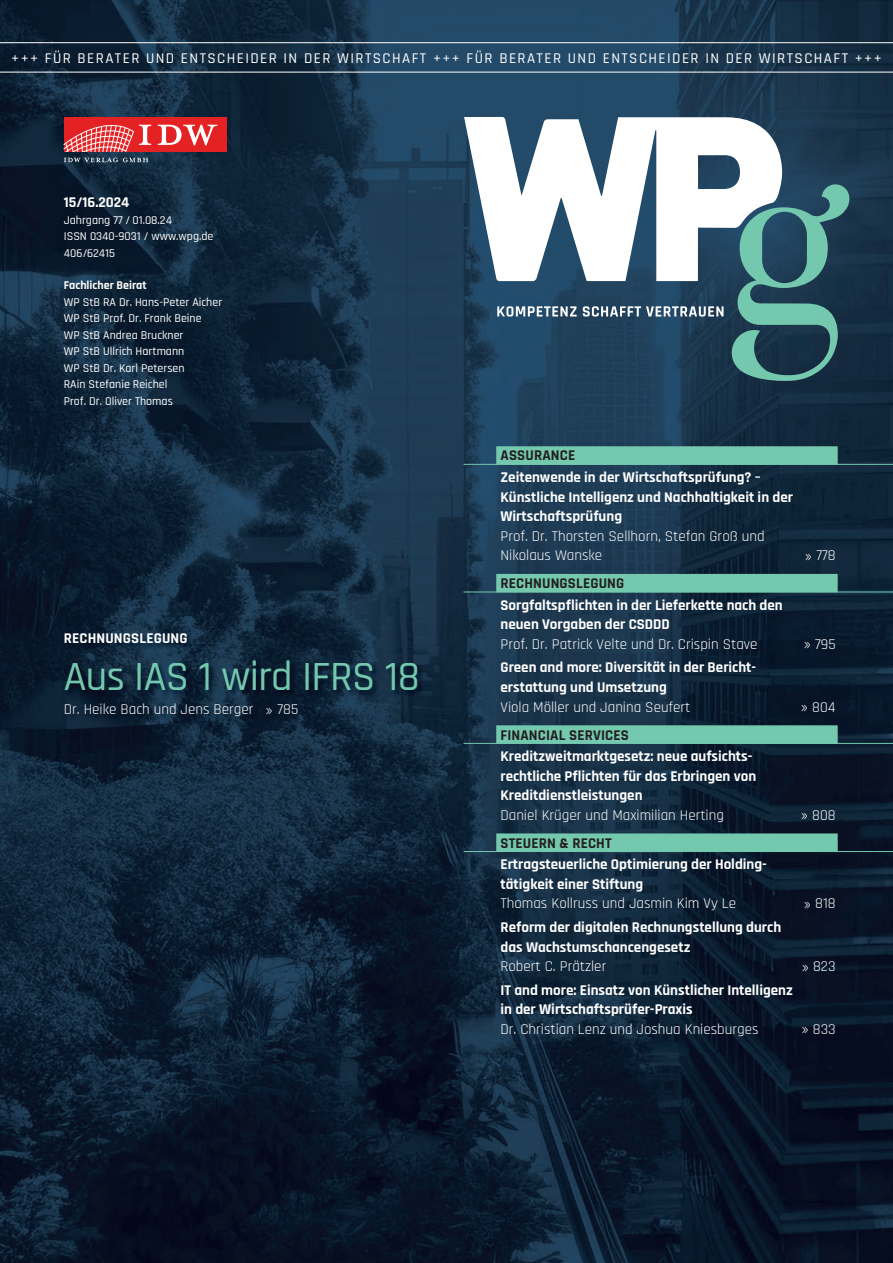
<style>
.page{position:relative;width:893px;height:1263px;background:#fff}
.page>*{position:absolute;margin:0;border:0;box-sizing:border-box;transform-origin:0 0}
.t1{font:500 42px "Rajdhani";letter-spacing:-.015em;color:#74c8ae}
.t2{font:700 15px/19.5px "Rajdhani";color:#fff}
.t3{font:15px/19.5px "Rajdhani";color:#fff}
.t4{font:500 15px "Rajdhani";letter-spacing:.095em;color:#fff}
.t5{font:700 15px "Rajdhani";letter-spacing:.01em;color:#231f20}
.t6{font:500 12px/16.5px "Rajdhani";color:#fff}
.t7{font:700 12px "Rajdhani";color:#fff}
.s1{font-size:19.35px}
</style>
<div class="page">
<img style="left:0;top:0;width:893px;height:1263px">
<svg style="left:0;top:43px;width:893px;height:29px;background:#1d3951"></svg>
<svg style="left:497px;top:306px;width:226px;height:10px"></svg>
<svg style="left:464px;top:117px;width:318px;height:164px"></svg>
<svg style="left:732px;top:184px;width:118px;height:198px;background:#447177"></svg>
<img style="left:63px;top:632px;width:362px;height:92px">
<div style="left:496px;top:446px;width:342px;height:19px;background:#74c8ae"></div>
<hr style="left:463px;top:464px;width:430px;height:1px;background:#74c8ae">
<div style="left:496px;top:574px;width:342px;height:18px;background:#74c8ae"></div>
<hr style="left:463px;top:592px;width:430px;height:1px;background:#74c8ae">
<div style="left:496px;top:725px;width:342px;height:19px;background:#74c8ae"></div>
<hr style="left:463px;top:743px;width:430px;height:1px;background:#74c8ae">
<div style="left:496px;top:833px;width:342px;height:19px;background:#74c8ae"></div>
<hr style="left:463px;top:851px;width:430px;height:1px;background:#74c8ae">
<div style="left:64px;top:117px;width:163px;height:35px;background:#e42224"></div>
<svg style="left:158px;top:125px;width:59px;height:20px"></svg>
<svg style="left:64px;top:124px;width:87px;height:28px"></svg>
<svg style="left:64px;top:158px;width:84px;height:4px"></svg>
<p class="t4" style="left:11px;top:49px;width:872px">+++ FÜR BERATER UND ENTSCHEIDER IN DER WIRTSCHAFT +++ FÜR BERATER UND ENTSCHEIDER IN DER WIRTSCHAFT +++</p>
<p class="t2" style="left:64px;top:193px;width:67px">15/16.2024</p>
<p class="t6" style="left:64px;top:212px;width:151px">Jahrgang 77 / 01.08.24<br>ISSN 0340-9031 / www.wpg.de<br>406/62415</p>
<p class="t7" style="left:64px;top:278px;width:84px">Fachlicher Beirat</p>
<p class="t6" style="left:64px;top:294px;width:160px">WP StB RA Dr. Hans-Peter Aicher<br>WP StB Prof. Dr. Frank Beine<br>WP StB Andrea Bruckner<br>WP StB Ullrich Hartmann<br>WP StB Dr. Karl Petersen<br>RAin Stefanie Reichel<br>Prof. Dr. Oliver Thomas</p>
<p class="t2" style="left:64px;top:629px;width:125px">RECHNUNGSLEGUNG</p>
<h1 class="t1" style="left:64px;top:651px;width:357px">Aus IAS 1 wird IFRS 18</h1>
<p class="t3" style="left:64px;top:700px;width:236px">Dr. Heike Bach und Jens Berger <span class="s1">»</span> 785</p>
<p class="t5" style="left:500px;top:446px;width:76px">ASSURANCE</p>
<p class="t2" style="left:500px;top:468px;width:294px">Zeitenwende in der Wirtschaftsprüfung? –<br>Künstliche Intelligenz und Nachhaltigkeit in der<br>Wirtschaftsprüfung</p>
<p class="t3" style="left:500px;top:526px;width:266px">Prof. Dr. Thorsten Sellhorn, Stefan Groß und<br>Nikolaus Wanske</p>
<p class="t3" style="left:805px;top:546px;width:32px"><span class="s1">»</span> 778</p>
<p class="t5" style="left:500px;top:574px;width:125px">RECHNUNGSLEGUNG</p>
<p class="t2" style="left:500px;top:596px;width:284px">Sorgfaltspflichten in der Lieferkette nach den neuen Vorgaben der CSDDD</p>
<p class="t3" style="left:500px;top:635px;width:259px">Prof. Dr. Patrick Velte und Dr. Crispin Stave</p>
<p class="t3" style="left:804px;top:635px;width:33px"><span class="s1">»</span> 795</p>
<p class="t2" style="left:500px;top:658px;width:257px">Green and more: Diversität in der Bericht&shy;erstattung und Umsetzung</p>
<p class="t3" style="left:500px;top:697px;width:191px">Viola Möller und Janina Seufert</p>
<p class="t3" style="left:801px;top:697px;width:36px"><span class="s1">»</span> 804</p>
<p class="t5" style="left:500px;top:725px;width:130px">FINANCIAL SERVICES</p>
<p class="t2" style="left:500px;top:747px;width:257px">Kreditzweitmarktgesetz: neue aufsichts&shy;rechtliche Pflichten für das Erbringen von<br>Kreditdienstleistungen</p>
<p class="t3" style="left:500px;top:805px;width:225px">Daniel Krüger und Maximilian Herting</p>
<p class="t3" style="left:801px;top:805px;width:36px"><span class="s1">»</span> 808</p>
<p class="t5" style="left:500px;top:834px;width:113px">STEUERN &amp; RECHT</p>
<p class="t2" style="left:500px;top:855px;width:268px">Ertragsteuerliche Optimierung der Holding&shy;tätigkeit einer Stiftung</p>
<p class="t3" style="left:500px;top:894px;width:237px">Thomas Kollruss und Jasmin Kim Vy Le</p>
<p class="t3" style="left:804px;top:894px;width:33px"><span class="s1">»</span> 818</p>
<p class="t2" style="left:500px;top:918px;width:282px">Reform der digitalen Rechnungstellung durch das Wachstumschancengesetz</p>
<p class="t3" style="left:500px;top:957px;width:107px">Robert C. Prätzler</p>
<p class="t3" style="left:802px;top:957px;width:35px"><span class="s1">»</span> 823</p>
<p class="t2" style="left:500px;top:981px;width:294px">IT and more: Einsatz von Künstlicher Intelligenz in der Wirtschaftsprüfer-Praxis</p>
<p class="t3" style="left:500px;top:1020px;width:260px">Dr. Christian Lenz und Joshua Kniesburges</p>
<p class="t3" style="left:801px;top:1020px;width:36px"><span class="s1">»</span> 833</p>
</div>
